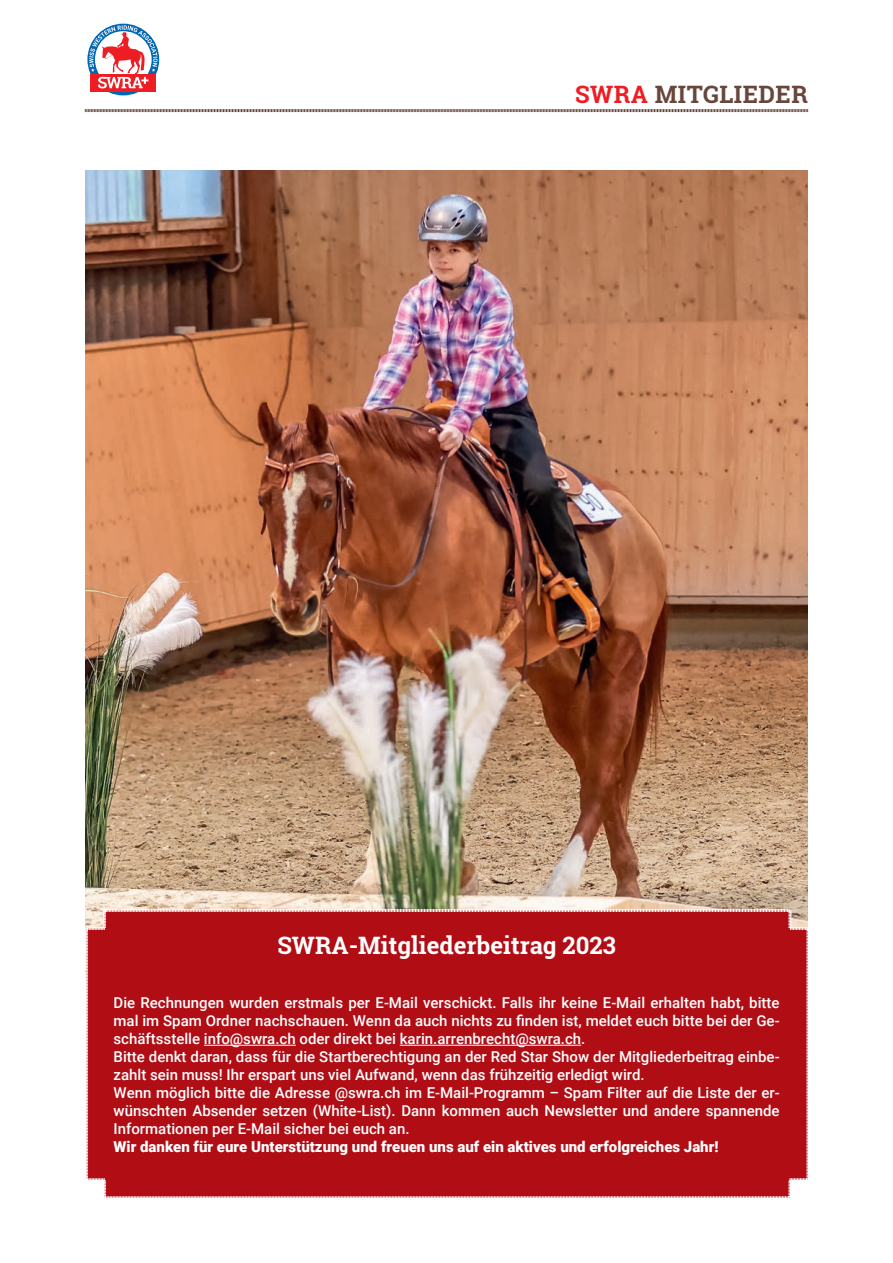
<style>
.page{position:relative;width:893px;height:1263px;background:#fff}
.page>*{position:absolute;margin:0;border:0;box-sizing:border-box;transform-origin:0 0}
.t1{font:700 24px "Roboto Slab";color:#fff}
.t2{font:700 24px "Roboto Slab";letter-spacing:.02em;color:#67463c}
.t3{font:500 15px/18px "Roboto";color:#fff}
.t4{font:900 15px "Roboto";color:#fff}
.s1{color:#ee1d23}
</style>
<div class="page">
<img style="left:85px;top:170px;width:723px;height:738px">
<div style="left:85px;top:908px;width:723px;height:290px;background:#b00d15"></div>
<svg style="left:85px;top:109px;width:723px;height:4px"></svg>
<svg style="left:87px;top:23px;width:73px;height:73px"></svg>
<h1 class="t2" style="left:575px;top:78px;width:234px"><span class="s1">SWRA</span> MITGLIEDER</h1>
<h1 class="t1" style="left:277px;top:929px;width:340px">SWRA-Mitgliederbeitrag 2023</h1>
<p class="t3" style="left:114px;top:993px;width:668px">Die Rechnungen wurden erstmals per E-Mail verschickt. Falls ihr keine E-Mail erhalten habt, bitte mal im Spam Ordner nachschauen. Wenn da auch nichts zu finden ist, meldet euch bitte bei der Ge&shy;schäftsstelle info@swra.ch oder direkt bei karin.arrenbrecht@swra.ch.<br>Bitte denkt daran, dass für die Startberechtigung an der Red Star Show der Mitgliederbeitrag einbe&shy;zahlt sein muss! Ihr erspart uns viel Aufwand, wenn das frühzeitig erledigt wird.<br>Wenn möglich bitte die Adresse @swra.ch im E-Mail-Programm – Spam Filter auf die Liste der er&shy;wünschten Absender setzen (White-List). Dann kommen auch Newsletter und andere spannende Informationen per E-Mail sicher bei euch an.</p>
<p class="t4" style="left:114px;top:1136px;width:606px">Wir danken für eure Unterstützung und freuen uns auf ein aktives und erfolgreiches Jahr!</p>
</div>
